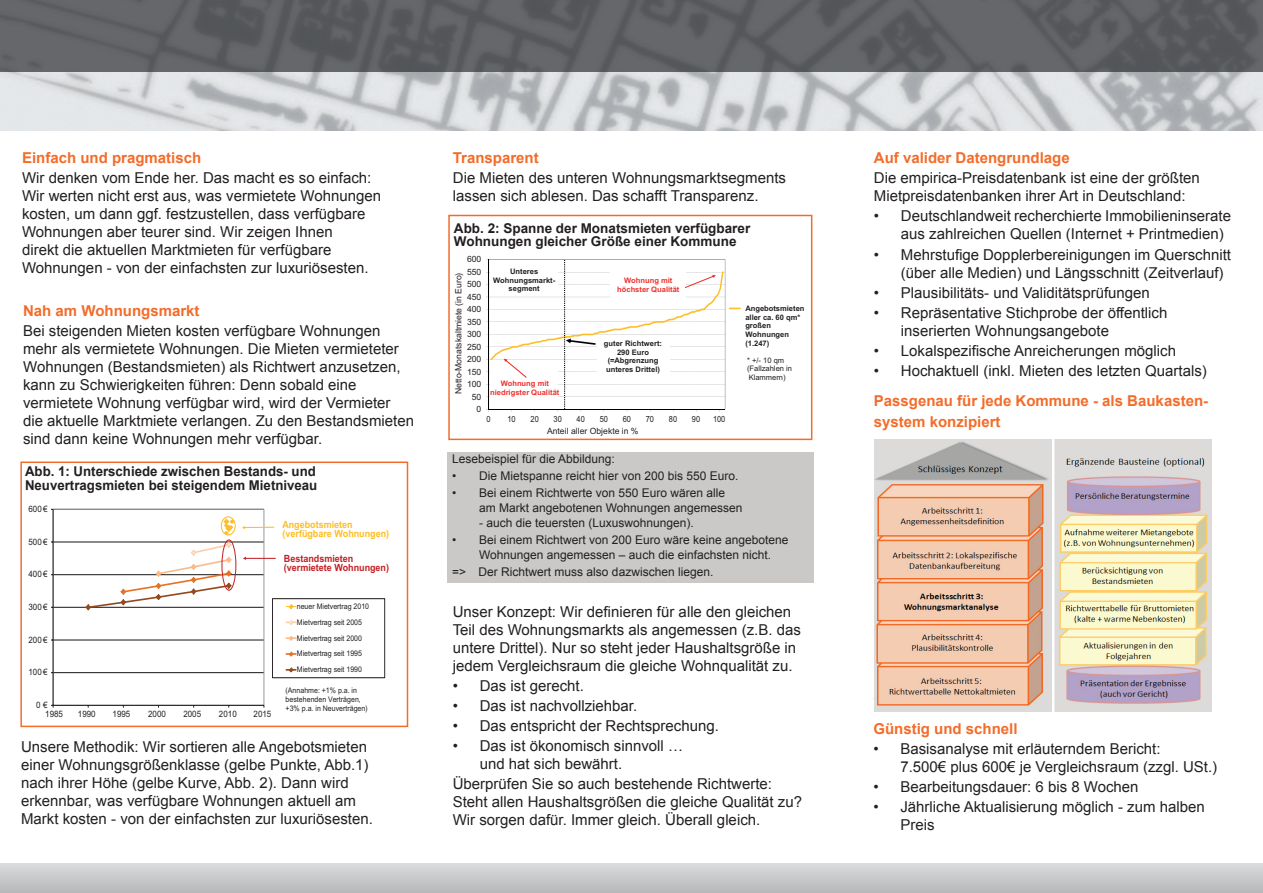
<style>
.page{position:relative;width:1263px;height:893px;background:#fff}
.page>*{position:absolute;margin:0;border:0;box-sizing:border-box;transform-origin:0 0}
.t1{font:15px/18px "Arial";color:#231f20}
.t2{font:700 15px/21px "Arial";color:#f36c2a}
.t3{font:700 13.5px/13.5px "Arial";color:#231f20}
.t4{font:12px/15px "Arial";color:#231f20}
.t5{font:700 9.9px/8.9px "Arial";color:#fdbe26;scale:.91 1}
.t6{font:700 9.9px/8.9px "Arial";color:#c22025;scale:.91 1}
.t7{font:8.85px "Arial";color:#231f20;scale:.91 1}
.t8{font:8.7px "Arial";color:#231f20}
.t9{font:8.55px "Arial";color:#231f20}
.t10{font:8.55px "Arial";color:#231f20;scale:.88 1}
.t11{font:7.8px/15.8px "Arial";letter-spacing:-.005em;color:#231f20;scale:.91 1}
.t12{font:700 7.65px/8.7px "Arial";color:#231f20;text-align:center}
.t13{font:700 7.65px/8.7px "Arial";color:#ee302d;text-align:center}
.t14{font:7.65px/8.7px "Arial";color:#231f20}
.s1{font-style:inherit}
</style>
<div class="page">
<div style="left:20px;top:461px;width:388px;height:266px;border:1px solid #f36c2a"></div>
<div style="left:448px;top:215px;width:364px;height:225px;border:2px solid #f36c2a"></div>
<div style="left:447px;top:452px;width:367px;height:131px;background:#cac9c8"></div>
<img style="left:0;top:72px;width:1263px;height:59px">
<div style="left:0;top:0;width:1263px;height:72px;background:linear-gradient(to right,#606265,#5c5e61)"></div>
<svg style="left:0;top:864px;width:1263px;height:29px;background:#c8c8ca"></svg>
<img style="left:875px;top:439px;width:336px;height:273px">
<hr style="left:53px;top:672px;width:211px;height:1px;background:#231f20">
<hr style="left:53px;top:640px;width:211px;height:1px;background:#231f20">
<hr style="left:53px;top:607px;width:211px;height:1px;background:#231f20">
<hr style="left:53px;top:574px;width:211px;height:1px;background:#231f20">
<hr style="left:53px;top:542px;width:211px;height:1px;background:#231f20">
<div style="left:53px;top:509px;width:211px;height:197px;border:1px solid #939598"></div>
<hr style="left:53px;top:509px;width:1px;height:196px;background:#231f20">
<hr style="left:53px;top:705px;width:211px;height:1px;background:#231f20">
<svg style="left:86px;top:542px;width:145px;height:68px"></svg>
<div style="left:272px;top:599px;width:113px;height:79px;border:1px solid #231f20"></div>
<svg style="left:286px;top:604px;width:10px;height:5px"></svg>
<svg style="left:286px;top:620px;width:10px;height:5px"></svg>
<svg style="left:286px;top:635px;width:10px;height:6px"></svg>
<svg style="left:286px;top:651px;width:10px;height:6px"></svg>
<svg style="left:286px;top:667px;width:10px;height:6px"></svg>
<svg style="left:224px;top:519px;width:10px;height:16px"></svg>
<div style="left:221px;top:516px;width:15px;height:19px;border:1px solid #fdbe26;border-radius:50%"></div>
<hr style="left:244px;top:527px;width:30px;height:1px;background:#fdbe26">
<div style="left:221px;top:539px;width:15px;height:52px;border:1px solid #c22025;border-radius:50%"></div>
<hr style="left:245px;top:558px;width:31px;height:1px;background:#c22025">
<svg style="left:486px;top:259px;width:255px;height:153px"></svg>
<div style="left:490px;top:264px;width:68px;height:32px;background:#fff"></div>
<p class="t2" style="left:22px;top:148px;width:181px">Einfach und pragmatisch</p>
<p class="t1" style="left:22px;top:169px;width:361px">Wir denken vom Ende her. Das macht es so einfach:<br>Wir werten nicht erst aus, was vermietete Wohnungen kosten, um dann ggf. festzustellen, dass verfügbare Wohnungen aber teurer sind. Wir zeigen Ihnen<br>direkt die aktuellen Marktmieten für verfügbare Wohnungen - von der einfachsten zur luxuriösesten.</p>
<p class="t2" style="left:23px;top:301px;width:178px">Nah am Wohnungsmarkt</p>
<p class="t1" style="left:23px;top:322px;width:393px">Bei steigenden Mieten kosten verfügbare Wohnungen mehr als vermietete Wohnungen. Die Mieten vermieteter Wohnungen (Bestandsmieten) als Richtwert anzusetzen, kann zu Schwierigkeiten führen: Denn sobald eine vermietete Wohnung verfügbar wird, wird der Vermieter die aktuelle Marktmiete verlangen. Zu den Bestandsmieten sind dann keine Wohnungen mehr verfügbar.</p>
<p class="t3" style="left:25px;top:465px;width:294px">Abb. 1: Unterschiede zwischen Bestands- und<br>Neuvertragsmieten bei steigendem Mietniveau</p>
<p class="t7" style="left:29px;top:503px;width:22px">600 €</p>
<p class="t7" style="left:29px;top:536px;width:22px">500 €</p>
<p class="t7" style="left:29px;top:568px;width:22px">400 €</p>
<p class="t7" style="left:29px;top:601px;width:22px">300 €</p>
<p class="t7" style="left:29px;top:634px;width:22px">200 €</p>
<p class="t7" style="left:29px;top:666px;width:22px">100 €</p>
<p class="t7" style="left:36px;top:699px;width:14px">0 €</p>
<p class="t7" style="left:45px;top:708px;width:21px">1985</p>
<p class="t7" style="left:78px;top:708px;width:21px">1990</p>
<p class="t7" style="left:113px;top:708px;width:21px">1995</p>
<p class="t7" style="left:148px;top:708px;width:21px">2000</p>
<p class="t7" style="left:183px;top:708px;width:21px">2005</p>
<p class="t7" style="left:219px;top:708px;width:21px">2010</p>
<p class="t7" style="left:254px;top:708px;width:21px">2015</p>
<p class="t5" style="left:283px;top:520px;width:119px">Angebotsmieten (verfügbare Wohnungen)</p>
<p class="t6" style="left:284px;top:554px;width:117px">Bestandsmieten (vermietete Wohnungen)</p>
<p class="t11" style="left:297px;top:598px;width:81px">neuer Mietvertrag 2010<br>Mietvertrag seit 2005<br>Mietvertrag seit 2000<br>Mietvertrag seit 1995<br>Mietvertrag seit 1990</p>
<p class="t11" style="left:286px;top:686px;width:92px;line-height:8.9px">(Annahme: +1% p.a. in bestehenden Verträgen, +3% p.a. in Neuverträgen)</p>
<p class="t1" style="left:21px;top:738px;width:353px">Unsere Methodik: Wir sortieren alle Angebotsmieten einer Wohnungsgrößenklasse (gelbe Punkte, Abb.1) nach ihrer Höhe (gelbe Kurve, Abb. 2). Dann wird erkennbar, was verfügbare Wohnungen aktuell am Markt kosten - von der einfachsten zur luxuriösesten.</p>
<p class="t2" style="left:453px;top:148px;width:87px">Transparent</p>
<p class="t1" style="left:453px;top:169px;width:335px">Die Mieten des unteren Wohnungsmarktsegments lassen sich ablesen. Das schafft Transparenz.</p>
<p class="t3" style="left:454px;top:222px;width:298px">Abb. 2: Spanne der Monatsmieten verfügbarer<br>Wohnungen gleicher Größe einer Kommune</p>
<p class="t9" style="left:467px;top:254px;width:16px">600</p>
<p class="t9" style="left:467px;top:266px;width:16px">550</p>
<p class="t8" style="left:453px;top:394px;width:123px;rotate:-90deg">Netto-Monatskaltmiete (in Euro)</p>
<p class="t9" style="left:467px;top:279px;width:16px">500</p>
<p class="t9" style="left:467px;top:291px;width:16px">450</p>
<p class="t9" style="left:467px;top:304px;width:16px">400</p>
<p class="t9" style="left:467px;top:316px;width:16px">350</p>
<p class="t9" style="left:467px;top:329px;width:16px">300</p>
<p class="t9" style="left:467px;top:341px;width:16px">250</p>
<p class="t9" style="left:467px;top:354px;width:16px">200</p>
<p class="t9" style="left:467px;top:366px;width:16px">150</p>
<p class="t9" style="left:467px;top:378px;width:16px">100</p>
<p class="t9" style="left:472px;top:391px;width:11px">50</p>
<p class="t9" style="left:477px;top:403px;width:6px">0</p>
<p class="t12" style="left:493px;top:267px;width:64px">Unteres<br>Wohnungsmarkt&shy;segment</p>
<p class="t13" style="left:490px;top:379px;width:71px">Wohnung mit niedrigster Qualität</p>
<p class="t13" style="left:617px;top:276px;width:64px">Wohnung mit höchster Qualität</p>
<p class="t12" style="left:604px;top:339px;width:60px">guter Richtwert:<br>290 Euro (=Abgrenzung unteres Drittel)</p>
<p class="t10" style="left:486px;top:413px;width:6px">0</p>
<p class="t10" style="left:507px;top:413px;width:11px">10</p>
<p class="t10" style="left:530px;top:413px;width:11px">20</p>
<p class="t10" style="left:554px;top:413px;width:11px">30</p>
<p class="t10" style="left:577px;top:413px;width:11px">40</p>
<p class="t10" style="left:600px;top:413px;width:11px">50</p>
<p class="t10" style="left:623px;top:413px;width:11px">60</p>
<p class="t10" style="left:646px;top:413px;width:11px">70</p>
<p class="t10" style="left:669px;top:413px;width:11px">80</p>
<p class="t10" style="left:692px;top:413px;width:11px">90</p>
<p class="t10" style="left:713px;top:413px;width:16px">100</p>
<p class="t8" style="left:547px;top:425px;width:93px">Anteil aller Objekte in %</p>
<p class="t12" style="left:745px;top:304px;width:61px;text-align:left">Angebotsmieten aller ca. 60 qm* großen<br>Wohnungen (1.247)</p>
<p class="t14" style="left:747px;top:356px;width:46px">* +/- 10 qm (Fallzahlen in<br>Klammern)</p>
<p class="t4" style="left:452px;top:451px;width:164px">Lesebeispiel für die Abbildung:</p>
<p class="t4" style="left:452px;top:468px;width:288px">• Die Mietspanne reicht hier von 200 bis 550 Euro.</p>
<p class="t4" style="left:479px;top:485px;width:265px;text-indent:-27px">• Bei einem Richtwerte von 550 Euro wären alle am Markt angebotenen Wohnungen angemessen</p>
<p class="t4" style="left:479px;top:515px;width:216px">- auch die teuersten (Luxuswohnungen).</p>
<p class="t4" style="left:479px;top:532px;width:311px;text-indent:-27px">• Bei einem Richtwert von 200 Euro wäre keine angebotene<br>Wohnungen angemessen – auch die einfachsten nicht.</p>
<p class="t4" style="left:452px;top:565px;width:263px">=&gt; Der Richtwert muss also dazwischen liegen.</p>
<p class="t1" style="left:453px;top:602px;width:350px">Unser Konzept: Wir definieren für alle den gleichen Teil des Wohnungsmarkts als angemessen (z.B. das untere Drittel). Nur so steht jeder Haushaltsgröße in jedem Vergleichsraum die gleiche Wohnqualität zu.</p>
<p class="t1" style="left:453px;top:677px;width:133px">• Das ist gerecht.</p>
<p class="t1" style="left:453px;top:697px;width:186px">• Das ist nachvollziehbar.</p>
<p class="t1" style="left:453px;top:717px;width:268px">• Das entspricht der Rechtsprechung.</p>
<p class="t1" style="left:480px;top:737px;width:205px;text-indent:-27px">• Das ist ökonomisch sinnvoll … und hat sich bewährt.</p>
<p class="t1" style="left:453px;top:775px;width:351px">Überprüfen Sie so auch bestehende Richtwerte:<br>Steht allen Haushaltsgrößen die gleiche Qualität zu?<br>Wir sorgen dafür. Immer gleich. Überall gleich.</p>
<p class="t2" style="left:874px;top:148px;width:197px">Auf valider Datengrundlage</p>
<p class="t1" style="left:874px;top:169px;width:327px">Die empirica-Preisdatenbank ist eine der größten<br>Mietpreisdatenbanken ihrer Art in Deutschland:</p>
<p class="t1" style="left:901px;top:207px;width:332px;text-indent:-27px">• Deutschlandweit recherchierte Immobilieninserate aus zahlreichen Quellen (Internet + Printmedien)</p>
<p class="t1" style="left:901px;top:245px;width:332px;text-indent:-27px">• Mehrstufige Dopplerbereinigungen im Querschnitt (über alle Medien) und Längsschnitt (Zeitverlauf)</p>
<p class="t1" style="left:874px;top:284px;width:278px">• Plausibilitäts- und Validitätsprüfungen</p>
<p class="t1" style="left:901px;top:304px;width:268px;text-indent:-27px">• Repräsentative Stichprobe der öffentlich inserierten Wohnungsangebote</p>
<p class="t1" style="left:874px;top:342px;width:304px">• Lokalspezifische Anreicherungen möglich</p>
<p class="t1" style="left:874px;top:362px;width:334px">• Hochaktuell (inkl. Mieten des letzten Quartals)</p>
<p class="t2" style="left:874px;top:390px;width:336px">Passgenau für jede Kommune - als Baukasten&shy;system konzipiert</p>
<p class="t2" style="left:873px;top:718px;width:146px">Günstig und schnell</p>
<p class="t1" style="left:900px;top:740px;width:318px;text-indent:-27px">• Basisanalyse mit erläuterndem Bericht:<br>7.500€ plus <span class="s1">60</span>0€ je Vergleichsraum (zzgl. USt.)</p>
<p class="t1" style="left:873px;top:778px;width:267px">• Bearbeitungsdauer: 6 bis 8 Wochen</p>
<p class="t1" style="left:900px;top:798px;width:306px;text-indent:-27px">• Jährliche Aktualisierung möglich - zum halben<br>Preis</p>
</div>
